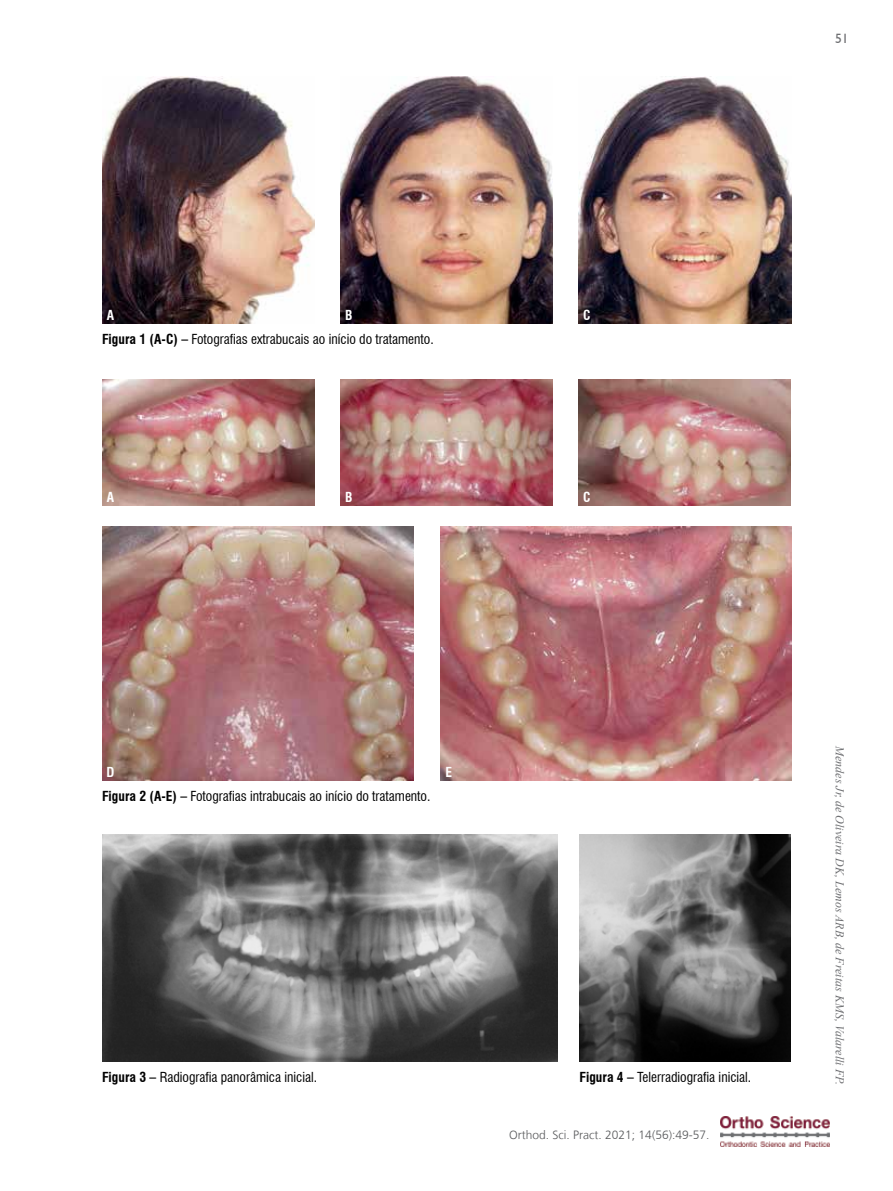
<style>
.page{position:relative;width:893px;height:1191px;background:#fff}
.page>*{position:absolute;margin:0;border:0;box-sizing:border-box;transform-origin:0 0}
.t1{font:condensed 13.5px "Swiss 721 BT";color:#000}
.t2{font:700 condensed 13.5px "Swiss 721 BT";color:#fff}
.t3{font:13.5px "Humanist 521 BT";color:#6d6e71}
.t4{font:italic 12px "Times New Roman";color:#6d6e71}
.t5{font:300 12px "Frutiger LT";color:#58595b}
.s1{font-weight:700}
</style>
<div class="page">
<img style="left:721px;top:1116px;width:108px;height:30px">
<img style="left:340px;top:77px;width:213px;height:246px">
<img style="left:578px;top:77px;width:213px;height:246px">
<img style="left:102px;top:77px;width:213px;height:246px">
<img style="left:102px;top:380px;width:213px;height:125px">
<img style="left:340px;top:380px;width:213px;height:125px">
<img style="left:578px;top:380px;width:213px;height:125px">
<img style="left:102px;top:526px;width:311px;height:254px">
<img style="left:440px;top:526px;width:352px;height:254px">
<img style="left:102px;top:835px;width:456px;height:226px">
<img style="left:579px;top:835px;width:212px;height:226px">
<p class="t3" style="left:835px;top:30px;width:15px">51</p>
<p class="t2" style="left:107px;top:307px;width:9px">A</p>
<p class="t2" style="left:345px;top:307px;width:9px">B</p>
<p class="t2" style="left:583px;top:307px;width:9px">C</p>
<p class="t1" style="left:102px;top:331px;width:333px"><span class="s1">Figura 1 (A-C) –</span> Fotografias extrabucais ao início do tratamento.</p>
<p class="t2" style="left:107px;top:489px;width:9px">A</p>
<p class="t2" style="left:345px;top:489px;width:9px">B</p>
<p class="t2" style="left:583px;top:489px;width:9px">C</p>
<p class="t2" style="left:107px;top:764px;width:9px">D</p>
<p class="t2" style="left:445px;top:764px;width:8px">E</p>
<p class="t1" style="left:102px;top:788px;width:330px"><span class="s1">Figura 2 (A-E) –</span> Fotografias intrabucais ao início do tratamento.</p>
<p class="t1" style="left:102px;top:1069px;width:217px"><span class="s1">Figura 3 –</span> Radiografia panorâmica inicial.</p>
<p class="t1" style="left:579px;top:1069px;width:173px"><span class="s1">Figura 4 –</span> Telerradiografia inicial.</p>
<p class="t5" style="left:509px;top:1127px;width:202px">Orthod. Sci. Pract. 2021; 14(56):49-57.</p>
<p class="t4" style="left:848px;top:746px;width:340px;rotate:90deg">Mendes Jr, de Oliveira DK, Lemos ARB, de Freitas KMS, Valarelli FP.</p>
</div>
